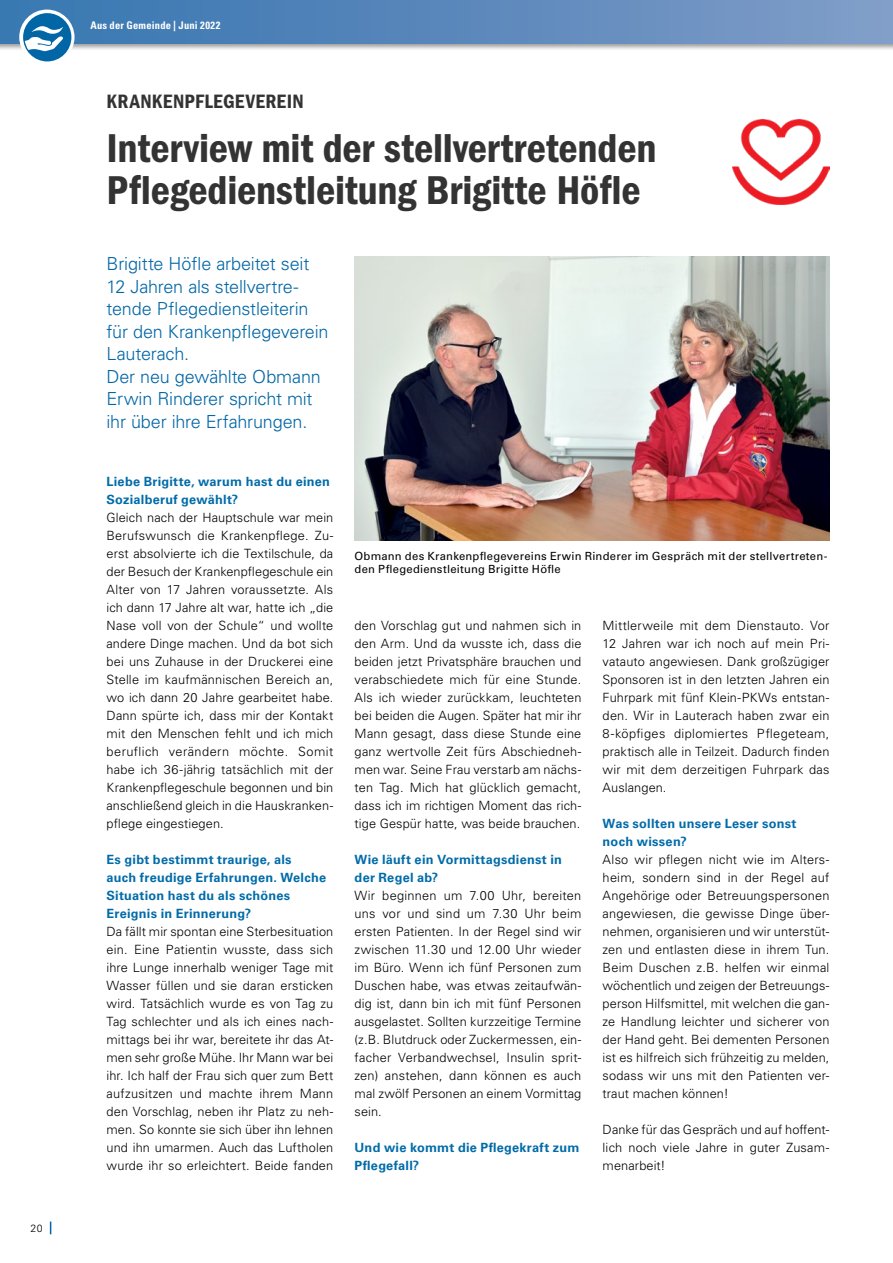
<style>
.page{position:relative;width:893px;height:1263px;background:#fff}
.page>*{position:absolute;margin:0;border:0;box-sizing:border-box;transform-origin:0 0}
.t1{font:600 40.5px/42px "Franklin Gothic Cond ITC";letter-spacing:-.005em;color:#333334}
.t2{font:600 19.5px "Franklin Gothic Cond ITC";letter-spacing:.02em;color:#333334}
.t3{font:300 18px/22.5px "Univers LT Pro 45";letter-spacing:-.01em;color:#0066a6}
.t4{font:300 12.75px/18px "Univers LT Pro 45";letter-spacing:.01em;color:#000;text-align:justify}
.t5{font:700 12.75px/18px "Univers LT Pro 65";letter-spacing:.02em;color:#006ba9}
.t6{font:11.25px/13.5px "Univers LT Pro 55 Roman";letter-spacing:.02em;color:#000}
.t7{font:700 condensed 10.5px "Univers LT Pro";letter-spacing:.025em;color:#fff}
.t8{font:300 10.5px "Univers LT Pro 45";color:#000}
</style>
<div class="page">
<img style="left:733px;top:120px;width:96px;height:84px">
<img style="left:355px;top:256px;width:474px;height:284px">
<div style="left:0;top:0;width:893px;height:51px;background:#000;opacity:.4"></div>
<div style="left:0;top:0;width:893px;height:43px;background:linear-gradient(to right,#3676b0,#809cc7)"></div>
<svg style="left:50px;top:1221px;width:1px;height:13px"></svg>
<svg style="left:19px;top:10px;width:56px;height:55px"></svg>
<div style="left:23px;top:13px;width:48px;height:48px;background:#0066a6;border-radius:50%"></div>
<svg style="left:25px;top:26px;width:38px;height:25px"></svg>
<p class="t8" style="left:31px;top:1221px;width:13px">20</p>
<p class="t7" style="left:90px;top:19px;width:132px">Aus der Gemeinde | Juni 2022</p>
<h2 class="t2" style="left:107px;top:90px;width:199px">KRANKENPFLEGEVEREIN</h2>
<h1 class="t1" style="left:107px;top:127px;width:551px">Interview mit der stellvertretenden<br>Pflegedienstleitung Brigitte Höfle</h1>
<h3 class="t3" style="left:107px;top:252px;width:223px">Brigitte Höfle arbeitet seit<br>12 Jahren als stellvertre&shy;tende Pflegedienstleiterin für den Krankenpflegeverein<br>Lauterach.<br>Der neu gewählte Obmann<br>Erwin Rinderer spricht mit ihr über ihre Erfahrungen.</h3>
<p class="t5" style="left:107px;top:472px;width:225px">Liebe Brigitte, warum hast du einen<br>Sozialberuf gewählt?</p>
<p class="t4" style="left:107px;top:508px;width:228px">Gleich nach der Hauptschule war mein Berufswunsch die Krankenpflege. Zu&shy;erst absolvierte ich die Textilschule, da der Besuch der Krankenpflegeschule ein Alter von 17 Jahren voraussetzte. Als ich dann 17 Jahre alt war, hatte ich „die Nase voll von der Schule“ und wollte andere Dinge machen. Und da bot sich bei uns Zuhause in der Druckerei eine Stelle im kaufmännischen Bereich an, wo ich dann 20 Jahre gearbeitet habe.<br>Dann spürte ich, dass mir der Kontakt mit den Menschen fehlt und ich mich beruflich verändern möchte. Somit habe ich 36-jährig tatsächlich mit der Krankenpflegeschule begonnen und bin anschließend gleich in die Hauskranken&shy;pflege eingestiegen.</p>
<p class="t5" style="left:107px;top:850px;width:221px">Es gibt bestimmt traurige, als<br>auch freudige Erfahrungen. Welche<br>Situation hast du als schönes<br>Ereignis in Erinnerung?</p>
<p class="t4" style="left:107px;top:922px;width:228px">Da fällt mir spontan eine Sterbesituation ein. Eine Patientin wusste, dass sich ihre Lunge innerhalb weniger Tage mit Wasser füllen und sie daran ersticken wird. Tatsächlich wurde es von Tag zu Tag schlechter und als ich eines nach&shy;mittags bei ihr war, bereitete ihr das At&shy;men sehr große Mühe. Ihr Mann war bei ihr. Ich half der Frau sich quer zum Bett aufzusitzen und machte ihrem Mann den Vorschlag, neben ihr Platz zu neh&shy;men. So konnte sie sich über ihn lehnen und ihn umarmen. Auch das Luftholen wurde ihr so erleichtert. Beide fanden</p>
<p class="t6" style="left:355px;top:548px;width:474px">Obmann des Krankenpflegevereins Erwin Rinderer im Gespräch mit der stellvertreten&shy;den Pflegedienstleitung Brigitte Höfle</p>
<p class="t4" style="left:355px;top:616px;width:228px">den Vorschlag gut und nahmen sich in den Arm. Und da wusste ich, dass die beiden jetzt Privatsphäre brauchen und verabschiedete mich für eine Stunde.<br>Als ich wieder zurückkam, leuchteten bei beiden die Augen. Später hat mir ihr Mann gesagt, dass diese Stunde eine ganz wertvolle Zeit fürs Abschiedneh&shy;men war. Seine Frau verstarb am nächs&shy;ten Tag. Mich hat glücklich gemacht, dass ich im richtigen Moment das rich&shy;tige Gespür hatte, was beide brauchen.</p>
<p class="t5" style="left:355px;top:850px;width:209px">Wie läuft ein Vormittagsdienst in der Regel ab?</p>
<p class="t4" style="left:355px;top:886px;width:228px">Wir beginnen um 7.00 Uhr, bereiten uns vor und sind um 7.30 Uhr beim ersten Patienten. In der Regel sind wir zwischen 11.30 und 12.00 Uhr wieder im Büro. Wenn ich fünf Personen zum Duschen habe, was etwas zeitaufwän&shy;dig ist, dann bin ich mit fünf Personen ausgelastet. Sollten kurzzeitige Termine (z.B. Blutdruck oder Zuckermessen, ein&shy;facher Verbandwechsel, Insulin sprit&shy;zen) anstehen, dann können es auch mal zwölf Personen an einem Vormittag sein.</p>
<p class="t5" style="left:355px;top:1138px;width:226px">Und wie kommt die Pflegekraft zum<br>Pflegefall?</p>
<p class="t4" style="left:603px;top:616px;width:228px">Mittlerweile mit dem Dienstauto. Vor 12 Jahren war ich noch auf mein Pri&shy;vatauto angewiesen. Dank großzügiger Sponsoren ist in den letzten Jahren ein Fuhrpark mit fünf Klein-PKWs entstan&shy;den. Wir in Lauterach haben zwar ein 8-köpfiges diplomiertes Pflegeteam, praktisch alle in Teilzeit. Dadurch finden wir mit dem derzeitigen Fuhrpark das Auslangen.</p>
<p class="t5" style="left:603px;top:814px;width:195px">Was sollten unsere Leser sonst noch wissen?</p>
<p class="t4" style="left:603px;top:850px;width:228px">Also wir pflegen nicht wie im Alters&shy;heim, sondern sind in der Regel auf Angehörige oder Betreuungspersonen angewiesen, die gewisse Dinge über&shy;nehmen, organisieren und wir unterstüt&shy;zen und entlasten diese in ihrem Tun.<br>Beim Duschen z.B. helfen wir einmal wöchentlich und zeigen der Betreuungs&shy;person Hilfsmittel, mit welchen die gan&shy;ze Handlung leichter und sicherer von der Hand geht. Bei dementen Personen ist es hilfreich sich frühzeitig zu melden, sodass wir uns mit den Patienten ver&shy;traut machen können!</p>
<p class="t4" style="left:603px;top:1120px;width:228px">Danke für das Gespräch und auf hoffent&shy;lich noch viele Jahre in guter Zusam&shy;menarbeit!</p>
</div>
